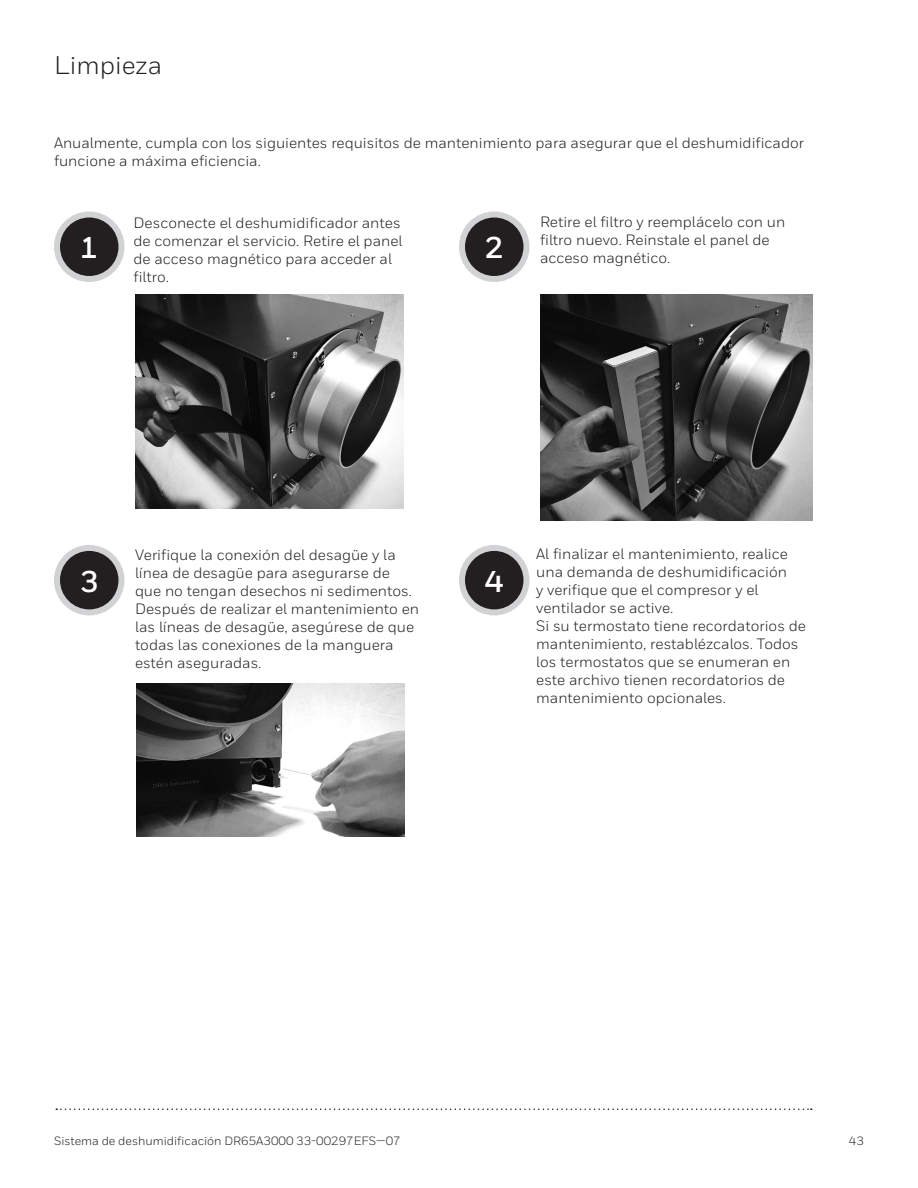
<style>
.page{position:relative;width:918px;height:1188px;background:#fff}
.page>*{position:absolute;margin:0;border:0;box-sizing:border-box;transform-origin:0 0}
.t1{font:700 30px "Honeywell Sans";color:#fff}
.Heading_1{font:25.5px "Honeywell Sans";color:#231f20}
.Text_Sans{font:15px/18px "Honeywell Sans";color:#231f20}
.t2{font:12px "Honeywell Sans";color:#231f20}
</style>
<div class="page">
<img style="left:136px;top:684px;width:269px;height:153px">
<img style="left:135px;top:294px;width:269px;height:215px">
<img style="left:540px;top:294px;width:273px;height:226px">
<div style="left:57px;top:214px;width:65px;height:65px;background:#231f20;border-radius:50%"></div>
<div style="left:54px;top:212px;width:70px;height:70px;border:6px solid #d1d2d4;border-radius:50%"></div>
<div style="left:462px;top:214px;width:64px;height:65px;background:#231f20;border-radius:50%"></div>
<div style="left:459px;top:212px;width:71px;height:70px;border:6px solid #d1d2d4;border-radius:50%"></div>
<div style="left:57px;top:548px;width:65px;height:64px;background:#231f20;border-radius:50%"></div>
<div style="left:54px;top:545px;width:70px;height:70px;border:6px solid #d1d2d4;border-radius:50%"></div>
<div style="left:462px;top:548px;width:64px;height:64px;background:#231f20;border-radius:50%"></div>
<div style="left:459px;top:545px;width:71px;height:70px;border:6px solid #d1d2d4;border-radius:50%"></div>
<svg style="left:56px;top:1108px;width:756px;height:2px"></svg>
<p class="Heading_1" style="left:54px;top:50px;width:110px">Limpieza</p>
<p class="Text_Sans" style="left:54px;top:134px;width:752px">Anualmente, cumpla con los siguientes requisitos de mantenimiento para asegurar que el deshumidificador funcione a máxima eficiencia.</p>
<p class="Text_Sans" style="left:134px;top:213px;width:270px">Desconecte el deshumidificador antes de comenzar el servicio. Retire el panel de acceso magnético para acceder al filtro.</p>
<p class="Text_Sans" style="left:540px;top:212px;width:247px">Retire el filtro y reemplácelo con un filtro nuevo. Reinstale el panel de acceso magnético.</p>
<p class="t1" style="left:80px;top:230px;width:20px">1</p>
<p class="t1" style="left:485px;top:230px;width:20px">2</p>
<p class="Text_Sans" style="left:135px;top:546px;width:286px">Verifique la conexión del desagüe y la línea de desagüe para asegurarse de que no tengan desechos ni sedimentos.<br>Después de realizar el mantenimiento en las líneas de desagüe, asegúrese de que todas las conexiones de la manguera estén aseguradas.</p>
<p class="t1" style="left:80px;top:563px;width:20px">3</p>
<p class="t1" style="left:485px;top:563px;width:20px">4</p>
<p class="Text_Sans" style="left:536px;top:545px;width:271px">Al finalizar el mantenimiento, realice una demanda de deshumidificación<br>y verifique que el compresor y el ventilador se active.<br>Si su termostato tiene recordatorios de mantenimiento, restablézcalos. Todos los termostatos que se enumeran en este archivo tienen recordatorios de mantenimiento opcionales.</p>
<p class="t2" style="left:54px;top:1133px;width:348px">Sistema de deshumidificación DR65A3000 33-00297EFS—07</p>
<p class="t2" style="left:849px;top:1133px;width:16px">43</p>
</div>
